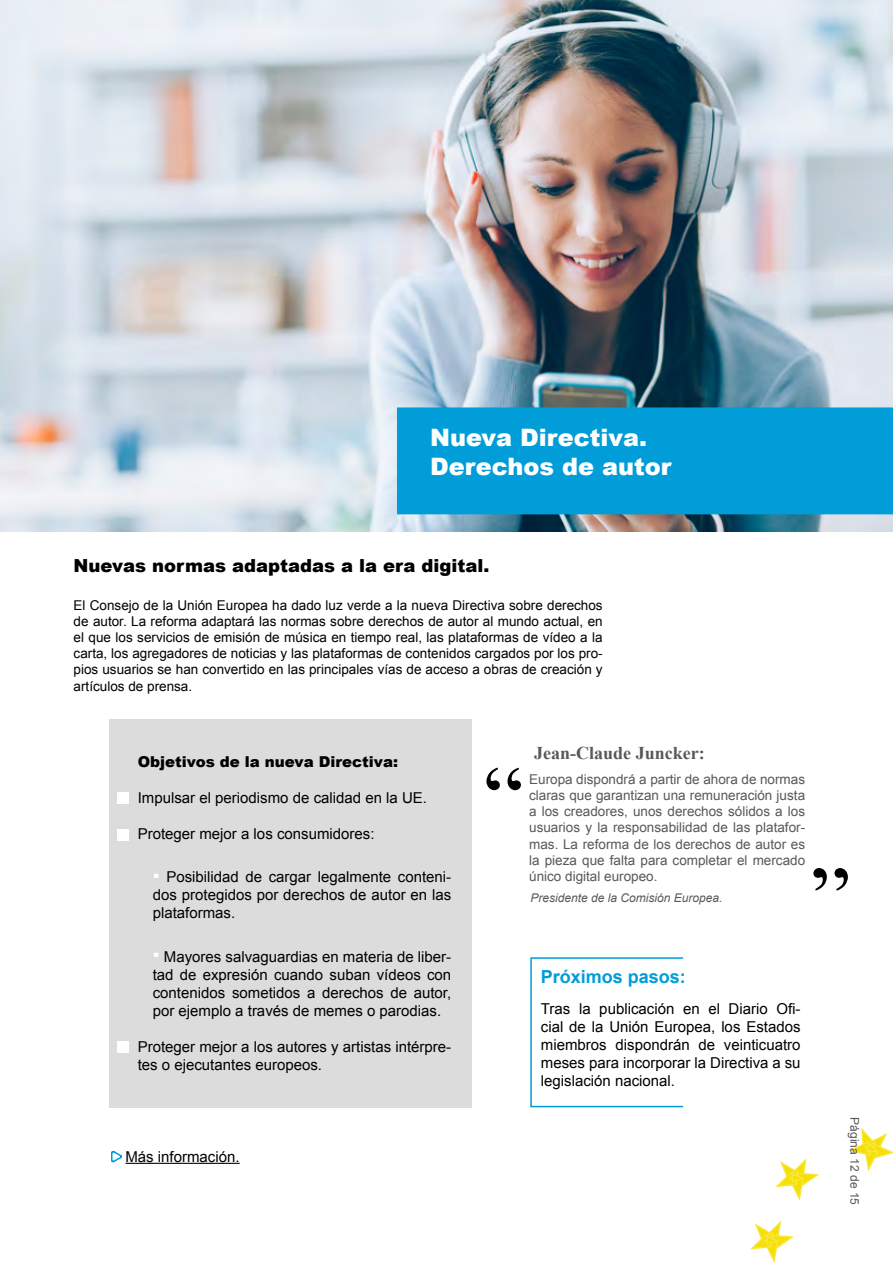
<style>
.page{position:relative;width:893px;height:1263px;background:#fff}
.page>*{position:absolute;margin:0;border:0;box-sizing:border-box;transform-origin:0 0}
.t1{font:90px "Times New Roman";color:#000}
.t2{font:900 24px/28.8px "Arial";color:#fff}
.t3{font:900 18px "Arial";color:#000}
.t4{font:700 18px "Times New Roman";color:#58585a}
.t5{font:700 18px "Arial";color:#009dd9}
.t6{font:15px/18px "Arial";color:#000;text-align:justify}
.t7{font:900 15px "Arial";color:#000}
.t8{font:13.5px/16.2px "Arial";color:#000;text-align:justify}
.t9{font:13.5px/16.2px "Arial";color:#58585a;text-align:justify}
.t10{font:italic 12px "Arial";color:#58585a}
.t11{font:12px "Arial";color:#58585a}
</style>
<div class="page">
<svg style="left:775px;top:1158px;width:44px;height:43px"></svg>
<svg style="left:849px;top:1127px;width:44px;height:45px"></svg>
<svg style="left:750px;top:1220px;width:44px;height:43px"></svg>
<img style="left:0;top:0;width:893px;height:531px">
<div style="left:397px;top:407px;width:496px;height:107px;background:#009dd9"></div>
<div style="left:109px;top:719px;width:363px;height:389px;background:#dcdcdc"></div>
<div style="left:117px;top:792px;width:12px;height:12px;background:#fff"></div>
<div style="left:117px;top:829px;width:12px;height:12px;background:#fff"></div>
<div style="left:117px;top:1041px;width:12px;height:12px;background:#fff"></div>
<div style="left:530px;top:957px;width:203px;height:150px;border:2px solid #009dd9"></div>
<div style="left:683px;top:952px;width:107px;height:168px;background:#fff"></div>
<svg style="left:111px;top:1150px;width:11px;height:13px"></svg>
<hr style="left:125px;top:1163px;width:115px;height:1px;background:#000">
<h2 class="t2" style="left:430px;top:423px;width:243px">Nueva Directiva.<br>Derechos de autor</h2>
<p class="t3" style="left:74px;top:552px;width:417px">Nuevas normas adaptadas a la era digital.</p>
<p class="t8" style="left:74px;top:597px;width:531px">El Consejo de la Unión Europea ha dado luz verde a la nueva Directiva sobre derechos de autor. La reforma adaptará las normas sobre derechos de autor al mundo actual, en el que los servicios de emisión de música en tiempo real, las plataformas de vídeo a la carta, los agregadores de noticias y las plataformas de contenidos cargados por los pro&shy;pios usuarios se han convertido en las principales vías de acceso a obras de creación y artículos de prensa.</p>
<p class="t7" style="left:138px;top:751px;width:262px">Objetivos de la nueva Directiva:</p>
<p class="t6" style="left:138px;top:789px;width:291px">Impulsar el periodismo de calidad en la UE.</p>
<p class="t6" style="left:138px;top:825px;width:238px">Proteger mejor a los consumidores:</p>
<p class="t6" style="left:153px;top:868px;width:300px"><sup>.</sup> Posibilidad de cargar legalmente conteni&shy;dos protegidos por derechos de autor en las plataformas.</p>
<p class="t6" style="left:153px;top:947px;width:300px"><sup>.</sup> Mayores salvaguardias en materia de liber&shy;tad de expresión cuando suban vídeos con contenidos sometidos a derechos de autor, por ejemplo a través de memes o parodias.</p>
<p class="t6" style="left:138px;top:1037px;width:315px">Proteger mejor a los autores y artistas intérpre&shy;tes o ejecutantes europeos.</p>
<p class="t6" style="left:125px;top:1147px;width:116px">Más información.</p>
<h1 class="t1" style="left:483px;top:735px;width:41px">“</h1>
<p class="t4" style="left:534px;top:740px;width:172px">Jean-Claude Juncker:</p>
<p class="t9" style="left:529px;top:771px;width:278px">Europa dispondrá a partir de ahora de normas claras que garantizan una remuneración justa a los creadores, unos derechos sólidos a los usuarios y la responsabilidad de las platafor&shy;mas. La reforma de los derechos de autor es la pieza que falta para completar el mercado único digital europeo.</p>
<p class="t10" style="left:530px;top:890px;width:194px">Presidente de la Comisión Europea.</p>
<h1 class="t1" style="left:851px;top:923px;width:41px;rotate:-180deg">“</h1>
<p class="t5" style="left:541px;top:964px;width:147px">Próximos pasos:</p>
<p class="t6" style="left:541px;top:1000px;width:261px">Tras la publicación en el Diario Ofi&shy;cial de la Unión Europea, los Estados miembros dispondrán de veinticuatro meses para incorporar la Directiva a su legislación nacional.</p>
<p class="t11" style="left:863px;top:1117px;width:89px;rotate:90deg">Página 12 de 15</p>
</div>
